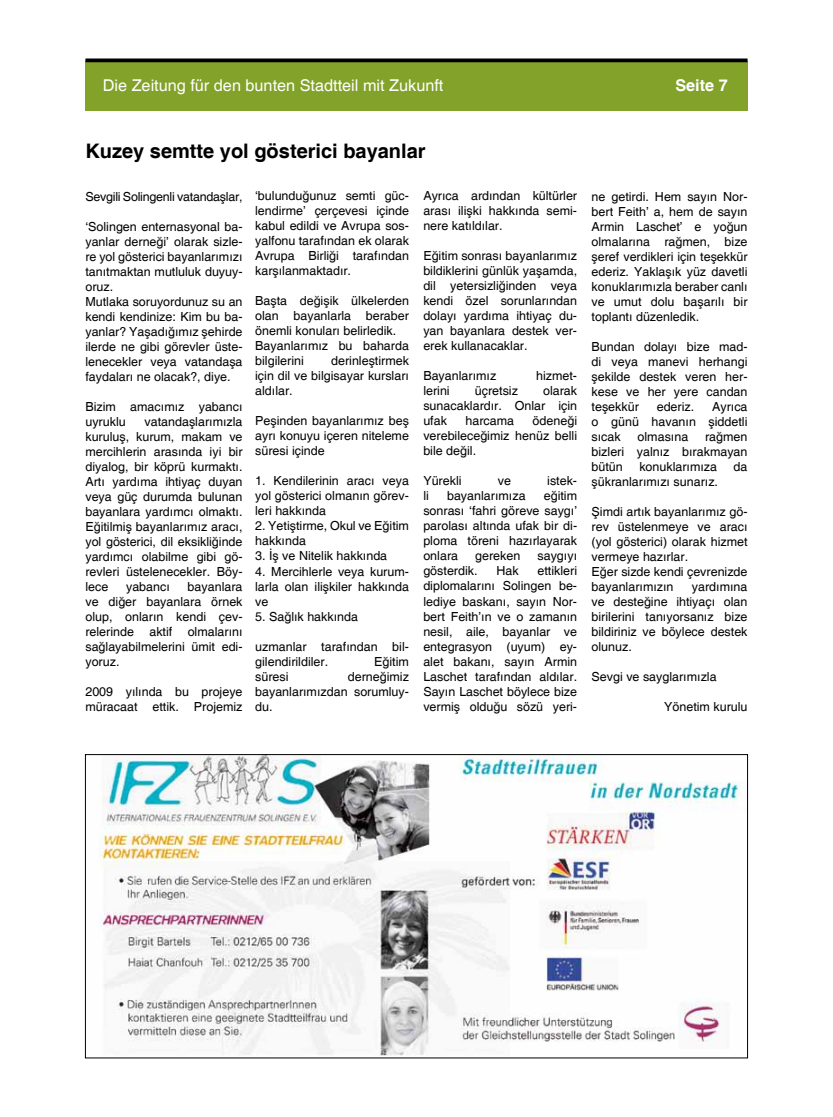
<style>
.page{position:relative;width:833px;height:1117px;background:#fff}
.page>*{position:absolute;margin:0;border:0;box-sizing:border-box;transform-origin:0 0}
.t1{font:700 20px "Helvetica";color:#000}
.t2{font:16.25px "Helvetica";color:#fff}
.t3{font:700 16.25px "Helvetica";color:#fff}
.t4{font:12.5px/15px "Helvetica";color:#000;text-align:justify}
.t5{font:12.5px "Helvetica";letter-spacing:-.02em;color:#000}
</style>
<div class="page">
<div style="left:85px;top:61px;width:662px;height:50px;background:#83a229"></div>
<svg style="left:85px;top:58px;width:662px;height:4px;background:#202020"></svg>
<img style="left:99px;top:756px;width:645px;height:300px">
<h2 class="t2" style="left:103px;top:75px;width:342px">Die Zeitung für den bunten Stadtteil mit Zukunft</h2>
<h2 class="t3" style="left:675px;top:75px;width:54px">Seite 7</h2>
<h1 class="t1" style="left:85px;top:139px;width:342px">Kuzey semtte yol gösterici bayanlar</h1>
<p class="t5" style="left:85px;top:189px;width:159px">Sevgili Solingenli vatandaşlar,</p>
<p class="t4" style="left:85px;top:219px;width:159px;text-align:left">‘Solingen enternasyonal ba&shy;yanlar derneği’ olarak sizle&shy;re yol gösterici bayanlarımızı tanıtmaktan mutluluk duyuy&shy;oruz.<br>Mutlaka soruyordunuz su an kendi kendinize: Kim bu ba&shy;yanlar? Yaşadığımız şehirde ilerde ne gibi görevler üste&shy;lenecekler veya vatandaşa faydaları ne olacak?, diye.</p>
<p class="t4" style="left:85px;top:399px;width:159px">Bizim amacımız yabancı uyruklu</p>
<p class="t4" style="left:255px;top:189px;width:155px">‘bulunduğunuz semti güc&shy;lendirme’ çerçevesi içinde kabul edildi ve Avrupa sos&shy;yalfonu tarafından ek olarak Avrupa Birliği tarafından karşılanmaktadır.</p>
<p class="t4" style="left:255px;top:294px;width:155px;text-align:left">Başta değişik ülkelerden olan bayanlarla beraber önemli konuları belirledik.<br>Bayanlarımız bu baharda bilgilerini</p>
<p class="t4" style="left:423px;top:189px;width:155px">Ayrıca ardından kültürler arası ilişki hakkında semi&shy;nere katıldılar.</p>
<p class="t4" style="left:423px;top:249px;width:155px">Eğitim sonrası bayanlarımız bildiklerini günlük yaşamda, dil yetersizliğinden veya kendi özel sorunlarından dolayı yardıma ihtiyaç du&shy;yan bayanlara destek ver&shy;erek kullanacaklar.</p>
<p class="t4" style="left:423px;top:369px;width:74px">Bayanlarımız</p>
<p class="t4" style="left:536px;top:369px;width:42px">hizmet-</p>
<p class="t4" style="left:423px;top:384px;width:28px">lerini</p>
<p class="t4" style="left:475px;top:384px;width:45px">üçretsiz</p>
<p class="t4" style="left:255px;top:354px;width:155px;text-indent:76px">derinleştirmek için dil ve bilgisayar kursları aldılar.</p>
<p class="t4" style="left:255px;top:414px;width:155px">Peşinden bayanlarımız beş ayrı konuyu içeren niteleme süresi içinde</p>
<p class="t4" style="left:255px;top:474px;width:155px">1. Kendilerinin aracı veya yol gösterici olmanın görev&shy;leri hakkında</p>
<p class="t4" style="left:255px;top:519px;width:155px">2. Yetiştirme, Okul ve Eğitim hakkında</p>
<p class="t4" style="left:255px;top:549px;width:133px">3. İş ve Nitelik hakkında</p>
<p class="t4" style="left:255px;top:564px;width:155px">4. Mercihlerle veya kurum&shy;larla olan ilişkiler hakkında ve</p>
<p class="t4" style="left:255px;top:609px;width:104px">5. Sağlık hakkında</p>
<p class="t4" style="left:255px;top:639px;width:155px">uzmanlar tarafından bil&shy;gilendirildiler.</p>
<p class="t4" style="left:423px;top:384px;width:155px;text-indent:120px">olarak sunacaklardır. Onlar için ufak</p>
<p class="t4" style="left:423px;top:414px;width:155px;text-indent:109px">ödeneği verebileceğimiz henüz belli bile değil.</p>
<p class="t4" style="left:423px;top:474px;width:40px">Yürekli</p>
<p class="t4" style="left:498px;top:474px;width:15px">ve</p>
<p class="t4" style="left:547px;top:474px;width:31px">istek-</p>
<p class="t4" style="left:423px;top:489px;width:7px">li</p>
<p class="t4" style="left:447px;top:489px;width:80px">bayanlarımıza</p>
<p class="t4" style="left:465px;top:414px;width:50px">harcama</p>
<p class="t4" style="left:85px;top:414px;width:159px;text-indent:59px">vatandaşlarımızla kuruluş, kurum, makam ve mercihlerin arasında iyi bir diyalog, bir köprü kurmaktı.<br>Artı yardıma ihtiyaç duyan veya güç durumda bulunan bayanlara yardımcı olmaktı.<br>Eğitilmiş bayanlarımız aracı, yol gösterici, dil eksikliğinde yardımcı olabilme gibi gö&shy;revleri üstelenecekler. Böy&shy;lece</p>
<p class="t4" style="left:423px;top:489px;width:155px;text-indent:120px">eğitim sonrası ‘fahri göreve saygı’ parolası altında ufak bir di&shy;ploma töreni hazırlayarak onlara</p>
<p class="t4" style="left:475px;top:549px;width:47px">gereken</p>
<p class="t4" style="left:537px;top:549px;width:41px">saygıyı</p>
<p class="t4" style="left:423px;top:564px;width:56px">gösterdik.</p>
<p class="t4" style="left:496px;top:564px;width:24px">Hak</p>
<p class="t4" style="left:423px;top:564px;width:155px;text-indent:114px">ettikleri diplomalarını Solingen be&shy;lediye baskanı, sayın Nor&shy;bert Feith’ın ve o zamanın nesil, aile, bayanlar ve entegrasyon (uyum) ey&shy;alet bakanı, sayın Armin Laschet tarafından aldılar.<br>Sayın Laschet böylece bize vermiş olduğu sözü yeri-</p>
<p class="t4" style="left:85px;top:579px;width:159px;text-indent:102px">bayanlara ve diğer bayanlara örnek olup, onların kendi çev&shy;relerinde aktif olmalarını sağlayabilmelerini ümit edi&shy;yoruz.</p>
<p class="t4" style="left:85px;top:684px;width:159px">2009 yılında bu projeye müracaat ettik. Projemiz</p>
<p class="t4" style="left:126px;top:579px;width:45px">yabancı</p>
<p class="t4" style="left:374px;top:654px;width:36px">Eğitim</p>
<p class="t4" style="left:255px;top:669px;width:155px;text-indent:93px">derneğimiz bayanlarımızdan sorumluy&shy;du.</p>
<p class="t4" style="left:255px;top:669px;width:35px">süresi</p>
<p class="t4" style="left:591px;top:189px;width:157px">ne getirdi. Hem sayın Nor&shy;bert Feith’ a, hem de sayın Armin Laschet’ e yoğun olmalarına rağmen, bize şeref verdikleri için teşekkür ederiz. Yaklaşık yüz davetli konuklarımızla beraber canlı ve umut dolu başarılı bir toplantı düzenledik.</p>
<p class="t4" style="left:591px;top:339px;width:157px">Bundan dolayı bize mad&shy;di veya manevi herhangi şekilde destek veren her&shy;kese ve her yere candan teşekkür</p>
<p class="t4" style="left:591px;top:399px;width:157px;text-indent:120px">Ayrıca o günü havanın şiddetli sıcak</p>
<p class="t4" style="left:656px;top:399px;width:39px">ederiz.</p>
<p class="t4" style="left:591px;top:429px;width:157px;text-indent:114px">rağmen bizleri yalnız bırakmayan bütün</p>
<p class="t4" style="left:637px;top:429px;width:52px">olmasına</p>
<p class="t4" style="left:639px;top:459px;width:79px">konuklarımıza</p>
<p class="t4" style="left:733px;top:459px;width:15px">da</p>
<p class="t4" style="left:591px;top:474px;width:128px">şükranlarımızı sunarız.</p>
<p class="t4" style="left:591px;top:504px;width:157px;text-align:left">Şimdi artık bayanlarımız gö&shy;rev üstelenmeye ve aracı (yol gösterici) olarak hizmet vermeye hazırlar.<br>Eğer sizde kendi çevrenizde bayanlarımızın</p>
<p class="t4" style="left:591px;top:579px;width:157px;text-indent:100px">yardımına ve desteğine ihtiyaçı olan birilerini tanıyorsanız bize bildiriniz ve böylece destek olunuz.</p>
<p class="t4" style="left:591px;top:669px;width:127px">Sevgi ve sayglarımızla</p>
<p class="t4" style="left:664px;top:699px;width:85px">Yönetim kurulu</p>
</div>
